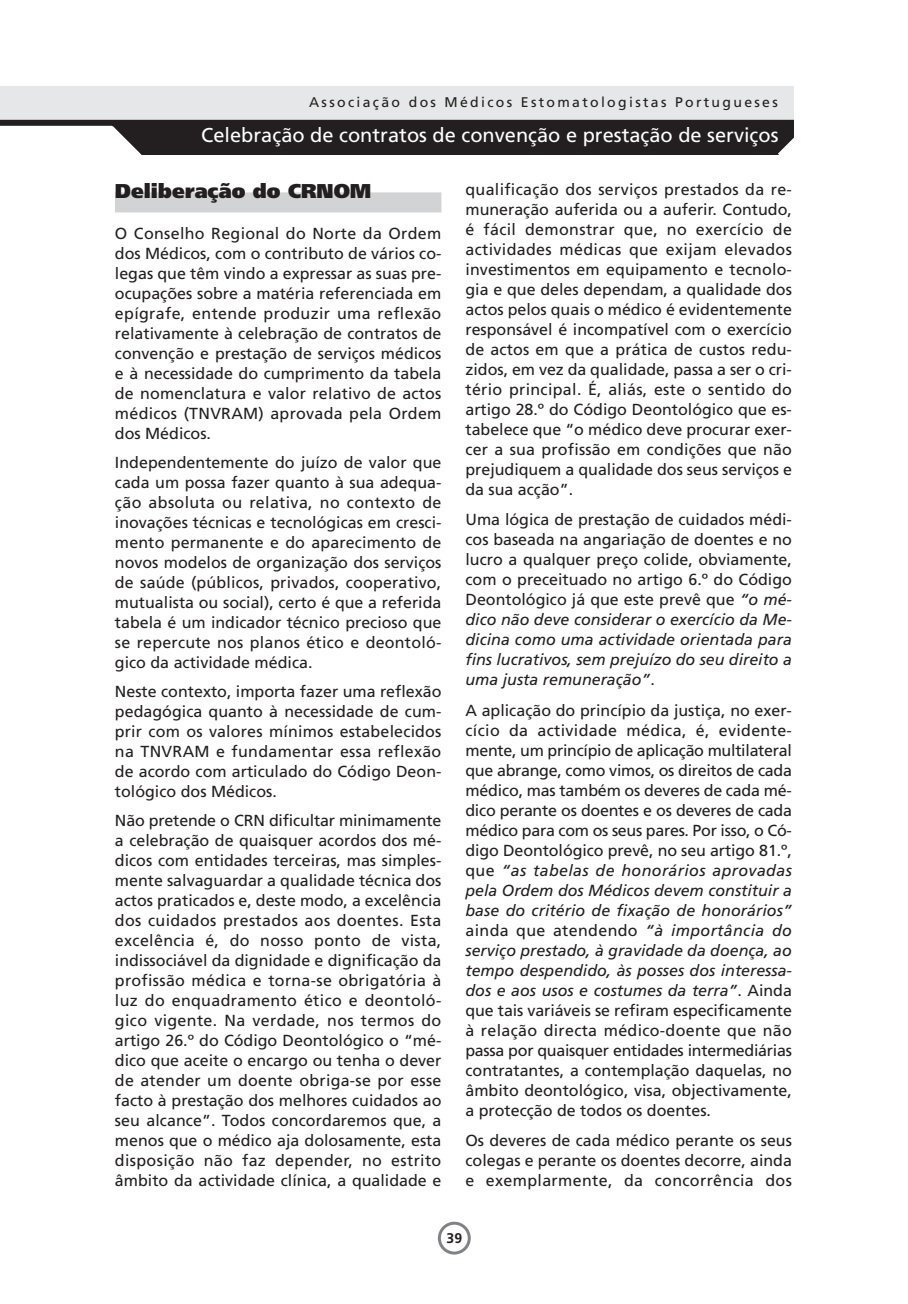
<style>
.page{position:relative;width:908px;height:1304px;background:#fff}
.page>*{position:absolute;margin:0;border:0;box-sizing:border-box;transform-origin:0 0}
.t1{font:20px "Frutiger";color:#fff}
.t2{font:900 20px "Frutiger";color:#231f20}
.t3{font:16px/20px "Frutiger";color:#231f20;text-align:justify}
.t4{font:14px "Frutiger";letter-spacing:.165em;color:#231f20}
.t5{font:700 14px "Frutiger";color:#231f20}
.s1{font-style:italic}
</style>
<div class="page">
<div style="left:0;top:86px;width:793px;height:34px;background:#e6e7e8"></div>
<div style="left:0;top:120px;width:793px;height:6px;background:#231f20"></div>
<div style="left:113px;top:120px;width:680px;height:34px;background:#231f20"></div>
<svg style="left:777px;top:138px;width:17px;height:17px"></svg>
<svg style="left:112px;top:126px;width:29px;height:28px"></svg>
<svg style="left:437px;top:1222px;width:33px;height:33px"></svg>
<div style="left:115px;top:192px;width:326px;height:20px;background:#d1d3d4"></div>
<p class="t4" style="left:309px;top:96px;width:470px">Associação dos Médicos Estomatologistas Portugueses</p>
<p class="t1" style="left:201px;top:127px;width:578px">Celebração de contratos de convenção e prestação de serviços</p>
<p class="t2" style="left:115px;top:183px;width:258px">Deliberação do CRNOM</p>
<p class="t3" style="left:115px;top:224px;width:328px">O Conselho Regional do Norte da Ordem dos Médicos, com o contributo de vários co&shy;legas que têm vindo a expressar as suas pre&shy;ocupações sobre a matéria referenciada em epígrafe, entende produzir uma reflexão relativamente à celebração de contratos de convenção e prestação de serviços médicos e à necessidade do cumprimento da tabela de nomenclatura e valor relativo de actos médicos (TNVRAM) aprovada pela Ordem dos Médicos.</p>
<p class="t3" style="left:115px;top:453px;width:328px">Independentemente do juízo de valor que cada um possa fazer quanto à sua adequa&shy;ção absoluta ou relativa, no contexto de inovações técnicas e tecnológicas em cresci&shy;mento permanente e do aparecimento de novos modelos de organização dos serviços de saúde (públicos, privados, cooperativo, mutualista ou social), certo é que a referida tabela é um indicador técnico precioso que se repercute nos planos ético e deontoló&shy;gico da actividade médica.</p>
<p class="t3" style="left:115px;top:683px;width:328px">Neste contexto, importa fazer uma reflexão pedagógica quanto à necessidade de cum&shy;prir com os valores mínimos estabelecidos na TNVRAM e fundamentar essa reflexão de acordo com articulado do Código Deon&shy;tológico dos Médicos.</p>
<p class="t3" style="left:115px;top:812px;width:328px">Não pretende o CRN dificultar minimamente a celebração de quaisquer acordos dos mé&shy;dicos com entidades terceiras, mas simples&shy;mente salvaguardar a qualidade técnica dos actos praticados e, deste modo, a excelência dos cuidados prestados aos doentes. Esta excelência é, do nosso ponto de vista, indissociável da dignidade e dignificação da profissão médica e torna-se obrigatória à luz do enquadramento ético e deontoló&shy;gico vigente. Na verdade, nos termos do artigo 26.º do Código Deontológico o “mé&shy;dico que aceite o encargo ou tenha o dever de atender um doente obriga-se por esse facto à prestação dos melhores cuidados ao seu alcance”. Todos concordaremos que, a menos que o médico aja dolosamente, esta disposição não faz depender, no estrito âmbito da actividade clínica, a qualidade e</p>
<p class="t3" style="left:465px;top:181px;width:328px">qualificação dos serviços prestados da re&shy;muneração auferida ou a auferir. Contudo, é fácil demonstrar que, no exercício de actividades médicas que exijam elevados investimentos em equipamento e tecnolo&shy;gia e que deles dependam, a qualidade dos actos pelos quais o médico é evidentemente responsável é incompatível com o exercício de actos em que a prática de custos redu&shy;zidos, em vez da qualidade, passa a ser o cri&shy;tério principal. É, aliás, este o sentido do artigo 28.º do Código Deontológico que es&shy;tabelece que “o médico deve procurar exer&shy;cer a sua profissão em condições que não prejudiquem a qualidade dos seus serviços e da sua acção”.</p>
<p class="t3" style="left:465px;top:511px;width:328px">Uma lógica de prestação de cuidados médi&shy;cos baseada na angariação de doentes e no lucro a qualquer preço colide, obviamente, com o preceituado no artigo 6.º do Código Deontológico já que este prevê que <span class="s1">“o mé&shy;dico não deve considerar o exercício da Me&shy;dicina como uma actividade orientada para fins lucrativos, sem prejuízo do seu direito a uma justa remuneração”</span>.</p>
<p class="t3" style="left:465px;top:701px;width:328px">A aplicação do princípio da justiça, no exer&shy;cício da actividade médica, é, evidente&shy;mente, um princípio de aplicação multilateral que abrange, como vimos, os direitos de cada médico, mas também os deveres de cada mé&shy;dico perante os doentes e os deveres de cada médico para com os seus pares. Por isso, o Có&shy;digo Deontológico prevê, no seu artigo 81.º, que <span class="s1">“as tabelas de honorários aprovadas pela Ordem dos Médicos devem constituir a base do critério de fixação de honorários” </span>ainda que atendendo <span class="s1">“à importância do serviço prestado, à gravidade da doença, ao tempo despendido, às posses dos interessa&shy;dos e aos usos e costumes da terra”</span>. Ainda que tais variáveis se refiram especificamente à relação directa médico-doente que não passa por quaisquer entidades intermediárias contratantes, a contemplação daquelas, no âmbito deontológico, visa, objectivamente, a protecção de todos os doentes.</p>
<p class="t3" style="left:465px;top:1132px;width:328px">Os deveres de cada médico perante os seus colegas e perante os doentes decorre, ainda e exemplarmente, da concorrência dos</p>
<p class="t5" style="left:446px;top:1233px;width:17px">39</p>
</div>
